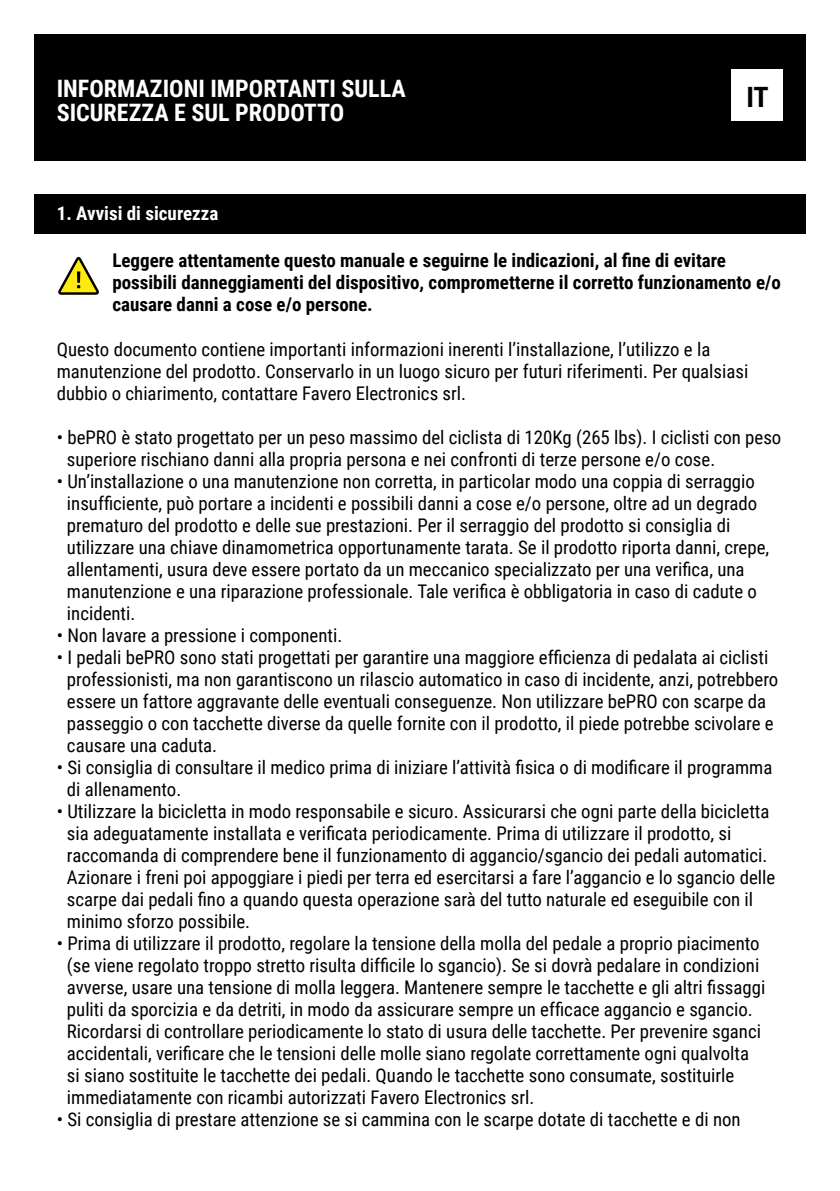
<style>
.page{position:relative;width:840px;height:1191px;background:#fff}
.page>*{position:absolute;margin:0;border:0;box-sizing:border-box;transform-origin:0 0}
.t1{font:700 28px "Roboto Condensed";color:#000}
.t2{font:700 24px/24px "Roboto Condensed";color:#fff}
.t3{font:700 19px/22px "Roboto Condensed";color:#000}
.t4{font:700 19px "Roboto Condensed";color:#fff}
.t5{font:18.8px/22px "Roboto Condensed";color:#000}
</style>
<div class="page">
<div style="left:34px;top:34px;width:771px;height:126px;background:#000"></div>
<div style="left:731px;top:69px;width:51px;height:52px;background:#fff"></div>
<div style="left:34px;top:194px;width:771px;height:40px;background:#000"></div>
<svg style="left:58px;top:256px;width:41px;height:39px"></svg>
<p class="t2" style="left:57px;top:75px;width:350px">INFORMAZIONI IMPORTANTI SULLA<br>SICUREZZA E SUL PRODOTTO</p>
<h1 class="t1" style="left:746px;top:78px;width:24px">IT</h1>
<p class="t4" style="left:57px;top:200px;width:163px">1. Avvisi di sicurezza</p>
<p class="t3" style="left:112px;top:249px;width:669px">Leggere attentamente questo manuale e seguirne le indicazioni, al fine di evitare possibili danneggiamenti del dispositivo, comprometterne il corretto funzionamento e/o causare danni a cose e/o persone.</p>
<p class="t5" style="left:57px;top:337px;width:692px">Questo documento contiene importanti informazioni inerenti l’installazione, l’utilizzo e la manutenzione del prodotto. Conservarlo in un luogo sicuro per futuri riferimenti. Per qualsiasi dubbio o chiarimento, contattare Favero Electronics srl.</p>
<p class="t5" style="left:67px;top:425px;width:715px;text-indent:-10px">• bePRO è stato progettato per un peso massimo del ciclista di 120Kg (265 lbs). I ciclisti con peso superiore rischiano danni alla propria persona e nei confronti di terze persone e/o cose.</p>
<p class="t5" style="left:67px;top:469px;width:703px;text-indent:-10px">• Un’installazione o una manutenzione non corretta, in particolar modo una coppia di serraggio insufficiente, può portare a incidenti e possibili danni a cose e/o persone, oltre ad un degrado prematuro del prodotto e delle sue prestazioni. Per il serraggio del prodotto si consiglia di utilizzare una chiave dinamometrica opportunamente tarata. Se il prodotto riporta danni, crepe, allentamenti, usura deve essere portato da un meccanico specializzato per una verifica, una manutenzione e una riparazione professionale. Tale verifica è obbligatoria in caso di cadute o incidenti.</p>
<p class="t5" style="left:57px;top:623px;width:287px">• Non lavare a pressione i componenti.</p>
<p class="t5" style="left:67px;top:645px;width:712px;text-indent:-10px">• I pedali bePRO sono stati progettati per garantire una maggiore efficienza di pedalata ai ciclisti professionisti, ma non garantiscono un rilascio automatico in caso di incidente, anzi, potrebbero essere un fattore aggravante delle eventuali conseguenze. Non utilizzare bePRO con scarpe da passeggio o con tacchette diverse da quelle fornite con il prodotto, il piede potrebbe scivolare e causare una caduta.</p>
<p class="t5" style="left:67px;top:755px;width:706px;text-indent:-10px">• Si consiglia di consultare il medico prima di iniziare l’attività fisica o di modificare il programma di allenamento.</p>
<p class="t5" style="left:67px;top:799px;width:709px;text-indent:-10px">• Utilizzare la bicicletta in modo responsabile e sicuro. Assicurarsi che ogni parte della bicicletta sia adeguatamente installata e verificata periodicamente. Prima di utilizzare il prodotto, si raccomanda di comprendere bene il funzionamento di aggancio/sgancio dei pedali automatici.<br>Azionare i freni poi appoggiare i piedi per terra ed esercitarsi a fare l’aggancio e lo sgancio delle scarpe dai pedali fino a quando questa operazione sarà del tutto naturale ed eseguibile con il minimo sforzo possibile.</p>
<p class="t5" style="left:67px;top:931px;width:699px;text-indent:-10px">• Prima di utilizzare il prodotto, regolare la tensione della molla del pedale a proprio piacimento (se viene regolato troppo stretto risulta difficile lo sgancio). Se si dovrà pedalare in condizioni avverse, usare una tensione di molla leggera. Mantenere sempre le tacchette e gli altri fissaggi puliti da sporcizia e da detriti, in modo da assicurare sempre un efficace aggancio e sgancio.<br>Ricordarsi di controllare periodicamente lo stato di usura delle tacchette. Per prevenire sganci accidentali, verificare che le tensioni delle molle siano regolate correttamente ogni qualvolta si siano sostituite le tacchette dei pedali. Quando le tacchette sono consumate, sostituirle immediatamente con ricambi autorizzati Favero Electronics srl.</p>
<p class="t5" style="left:57px;top:1107px;width:685px">• Si consiglia di prestare attenzione se si cammina con le scarpe dotate di tacchette e di non</p>
</div>
